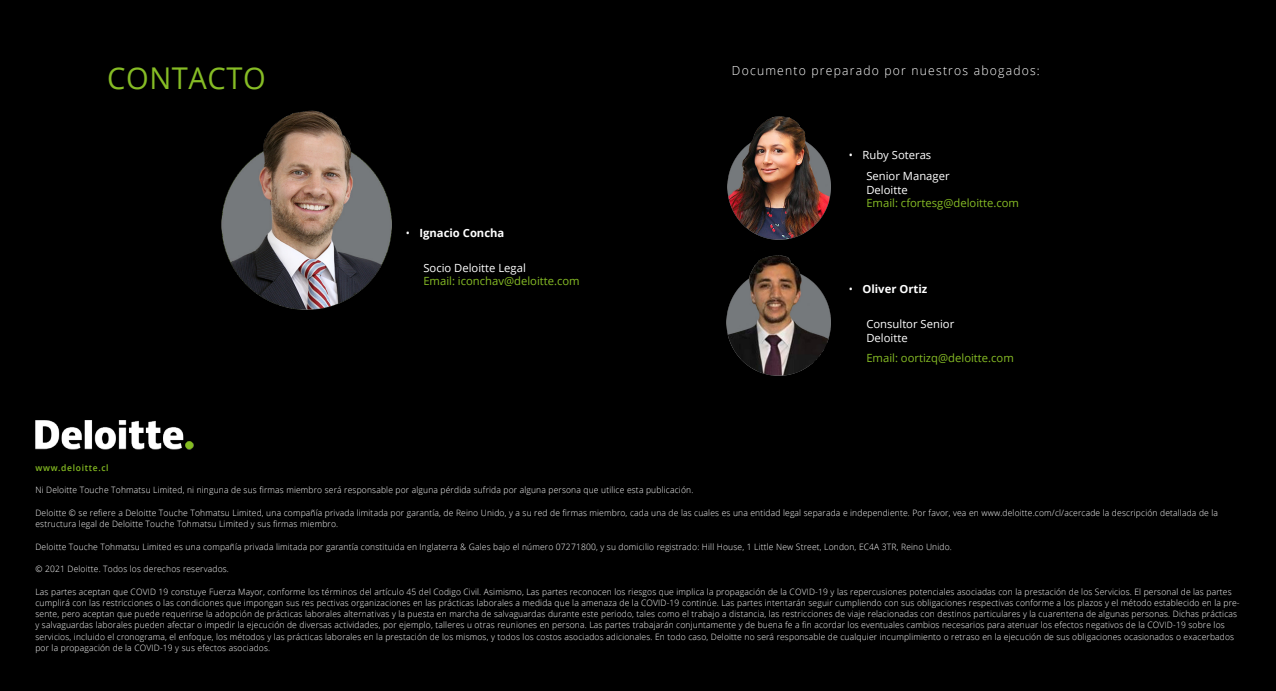
<style>
.page{position:relative;width:1276px;height:691px;background:#000}
.page>*{position:absolute;margin:0;border:0;box-sizing:border-box;transform-origin:0 0}
.Textos_basicos{font:30px "Open Sans";letter-spacing:.02em;color:#86bc25}
.Textos_basicos-2{font:300 12.5px "Open Sans";letter-spacing:.1em;color:#fff}
.Textos_basicos-3{font:11.25px/13.5px "Open Sans";color:#86bc25}
.Textos_basicos-4{font:11.25px/13.5px "Open Sans";color:#fff}
.Textos_basicos-5{font:700 11.25px "Open Sans";color:#fff}
.Textos_basicos-6{font:300 8.75px/11.2px "Open Sans";letter-spacing:.02em;color:#fff}
.Textos_basicos-7{font:600 8.75px "Open Sans";letter-spacing:.08em;color:#85bc22}
.s1{font-weight:400}
.s2{color:#fff}
</style>
<div class="page">
<img style="left:35px;top:420px;width:159px;height:30px">
<img style="left:221px;top:111px;width:171px;height:199px">
<img style="left:727px;top:116px;width:104px;height:124px">
<img style="left:726px;top:255px;width:105px;height:121px">
<p class="Textos_basicos" style="left:107px;top:57px;width:160px">CONTACTO</p>
<p class="Textos_basicos-5" style="left:406px;top:225px;width:100px"><span class="s1">•</span> Ignacio Concha</p>
<p class="Textos_basicos-3" style="left:423px;top:261px;width:158px"><span class="s2">Socio Deloitte Legal<br></span>Email: iconchav@deloitte.com</p>
<p class="Textos_basicos-2" style="left:732px;top:62px;width:309px">Documento preparado por nuestros abogados:</p>
<p class="Textos_basicos-4" style="left:849px;top:148px;width:84px">• Ruby Soteras</p>
<p class="Textos_basicos-3" style="left:866px;top:169px;width:154px"><span class="s2">Senior Manager<br>Deloitte<br></span>Email: cfortesg@deloitte.com</p>
<p class="Textos_basicos-5" style="left:849px;top:281px;width:80px"><span class="s1">•</span> Oliver Ortiz</p>
<p class="Textos_basicos-4" style="left:866px;top:317px;width:89px">Consultor Senior<br>Deloitte</p>
<p class="Textos_basicos-3" style="left:866px;top:351px;width:149px">Email: oortizq@deloitte.com</p>
<p class="Textos_basicos-7" style="left:35px;top:462px;width:75px">www.deloitte.cl</p>
<p class="Textos_basicos-6" style="left:35px;top:484px;width:659px">Ni Deloitte Touche Tohmatsu Limited, ni ninguna de sus firmas miembro será responsable por alguna pérdida sufrida por alguna persona que utilice esta publicación.</p>
<p class="Textos_basicos-6" style="left:35px;top:507px;width:1184px">Deloitte © se refiere a Deloitte Touche Tohmatsu Limited, una compañía privada limitada por garantía, de Reino Unido, y a su red de firmas miembro, cada una de las cuales es una entidad legal separada e independiente. Por favor, vea en www.deloitte.com/cl/acercade la descripción detallada de la estructura legal de Deloitte Touche Tohmatsu Limited y sus firmas miembro.</p>
<p class="Textos_basicos-6" style="left:35px;top:541px;width:918px">Deloitte Touche Tohmatsu Limited es una compañía privada limitada por garantía constituida en Inglaterra &amp; Gales bajo el número 07271800, y su domicilio registrado: Hill House, 1 Little New Street, London, EC4A 3TR, Reino Unido.</p>
<p class="Textos_basicos-6" style="left:35px;top:563px;width:195px">© 2021 Deloitte. Todos los derechos reservados.</p>
<p class="Textos_basicos-6" style="left:35px;top:586px;width:1205px">Las partes aceptan que COVID 19 constuye Fuerza Mayor, conforme los términos del artículo 45 del Codigo Civil. Asimismo, Las partes reconocen los riesgos que implica la propagación de la COVID-19 y las repercusiones potenciales asociadas con la prestación de los Servicios. El personal de las partes cumplirá con las restricciones o las condiciones que impongan sus res pectivas organizaciones en las prácticas laborales a medida que la amenaza de la COVID-19 continúe. Las partes intentarán seguir cumpliendo con sus obligaciones respectivas conforme a los plazos y el método establecido en la pre&shy;sente, pero aceptan que puede requerirse la adopción de prácticas laborales alternativas y la puesta en marcha de salvaguardas durante este periodo, tales como el trabajo a distancia, las restricciones de viaje relacionadas con destinos particulares y la cuarentena de algunas personas. Dichas prácticas y salvaguardas laborales pueden afectar o impedir la ejecución de diversas actividades, por ejemplo, talleres u otras reuniones en persona. Las partes trabajarán conjuntamente y de buena fe a fin acordar los eventuales cambios necesarios para atenuar los efectos negativos de la COVID-19 sobre los servicios, incluido el cronograma, el enfoque, los métodos y las prácticas laborales en la prestación de los mismos, y todos los costos asociados adicionales. En todo caso, Deloitte no será responsable de cualquier incumplimiento o retraso en la ejecución de sus obligaciones ocasionados o exacerbados por la propagación de la COVID-19 y sus efectos asociados.</p>
</div>
